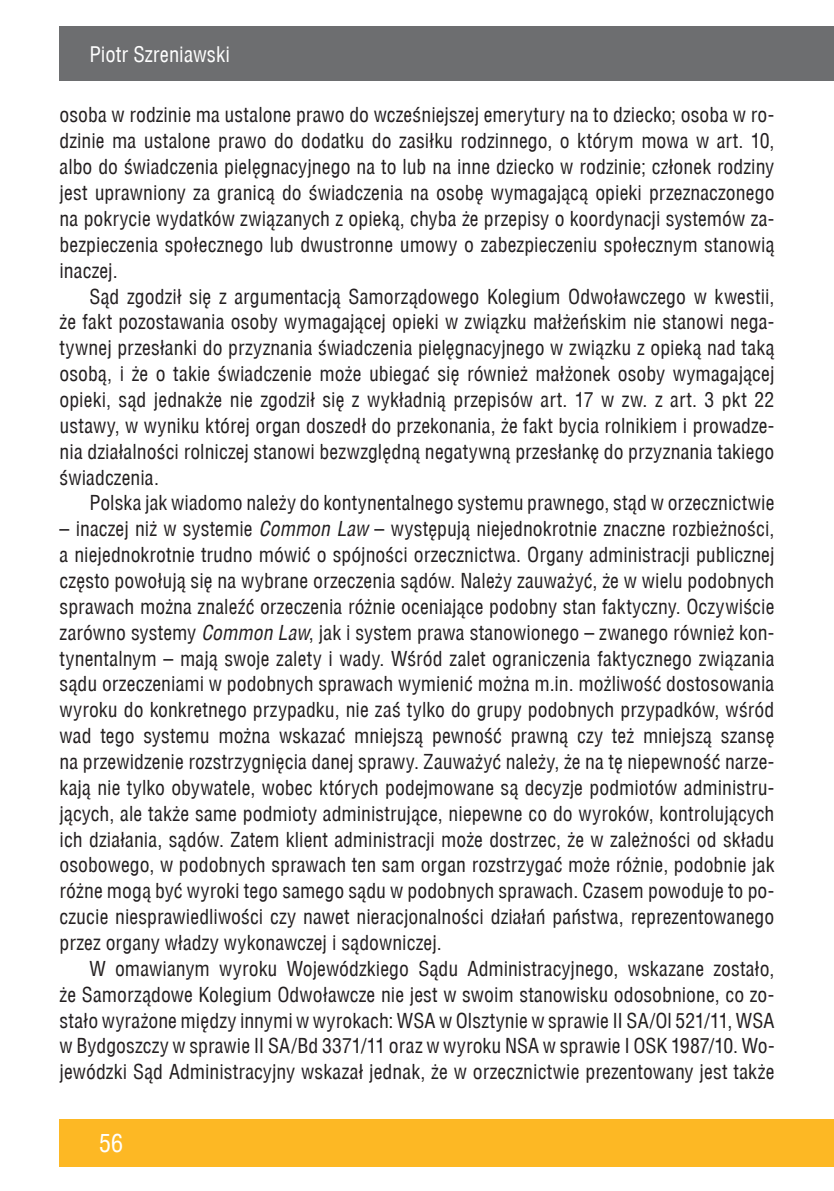
<style>
.page{position:relative;width:834px;height:1191px;background:#fff}
.page>*{position:absolute;margin:0;border:0;box-sizing:border-box;transform-origin:0 0}
.t1{font:24.5px "Switzerland Condensed";color:#fff}
.t2{font:21px "Switzerland Condensed";color:#fff}
.t3{font:20.12px/25.9px "Switzerland Condensed";letter-spacing:.005em;color:#231f20;text-align:justify}
.s1{font-style:italic}
</style>
<div class="page">
<div style="left:60px;top:1119px;width:773px;height:47px;background:#fdb824"></div>
<div style="left:60px;top:26px;width:773px;height:55px;background:#6d6e70"></div>
<p class="t2" style="left:89px;top:42px;width:142px">Piotr Szreniawski</p>
<p class="t3" style="left:60px;top:102px;width:716px">osoba w rodzinie ma ustalone prawo do wcześniejszej emerytury na to dziecko; osoba w ro&shy;dzinie ma ustalone prawo do dodatku do zasiłku rodzinnego, o którym mowa w art. 10, albo do świadczenia pielęgnacyjnego na to lub na inne dziecko w rodzinie; członek rodziny jest uprawniony za granicą do świadczenia na osobę wymagającą opieki przeznaczonego na pokrycie wydatków związanych z opieką, chyba że przepisy o koordynacji systemów za&shy;bezpieczenia społecznego lub dwustronne umowy o zabezpieczeniu społecznym stanowią inaczej.</p>
<p class="t3" style="left:60px;top:283px;width:716px;text-indent:30px">Sąd zgodził się z argumentacją Samorządowego Kolegium Odwoławczego w kwestii, że fakt pozostawania osoby wymagającej opieki w związku małżeńskim nie stanowi nega&shy;tywnej przesłanki do przyznania świadczenia pielęgnacyjnego w związku z opieką nad taką osobą, i że o takie świadczenie może ubiegać się również małżonek osoby wymagającej opieki, sąd jednakże nie zgodził się z wykładnią przepisów art. 17 w zw. z art. 3 pkt 22 ustawy, w wyniku której organ doszedł do przekonania, że fakt bycia rolnikiem i prowadze&shy;nia działalności rolniczej stanowi bezwzględną negatywną przesłankę do przyznania takiego świadczenia.</p>
<p class="t3" style="left:89px;top:490px;width:686px">Polska jak wiadomo należy do kontynentalnego systemu prawnego, stąd w orzecznictwie</p>
<p class="t3" style="left:60px;top:516px;width:716px">– inaczej niż w systemie <span class="s1">Common Law</span> – występują niejednokrotnie znaczne rozbieżności, a niejednokrotnie trudno mówić o spójności orzecznictwa. Organy administracji publicznej często powołują się na wybrane orzeczenia sądów. Należy zauważyć, że w wielu podobnych sprawach można znaleźć orzeczenia różnie oceniające podobny stan faktyczny. Oczywiście zarówno systemy <span class="s1">Common Law</span>, jak i system prawa stanowionego – zwanego również kon&shy;tynentalnym – mają swoje zalety i wady. Wśród zalet ograniczenia faktycznego związania sądu orzeczeniami w podobnych sprawach wymienić można m.in. możliwość dostosowania wyroku do konkretnego przypadku, nie zaś tylko do grupy podobnych przypadków, wśród wad tego systemu można wskazać mniejszą pewność prawną czy też mniejszą szansę na przewidzenie rozstrzygnięcia danej sprawy. Zauważyć należy, że na tę niepewność narze&shy;kają nie tylko obywatele, wobec których podejmowane są decyzje podmiotów administru&shy;jących, ale także same podmioty administrujące, niepewne co do wyroków, kontrolujących ich działania, sądów. Zatem klient administracji może dostrzec, że w zależności od składu osobowego, w podobnych sprawach ten sam organ rozstrzygać może różnie, podobnie jak różne mogą być wyroki tego samego sądu w podobnych sprawach. Czasem powoduje to po&shy;czucie niesprawiedliwości czy nawet nieracjonalności działań państwa, reprezentowanego przez organy władzy wykonawczej i sądowniczej.</p>
<p class="t3" style="left:60px;top:955px;width:716px;text-indent:30px">W omawianym wyroku Wojewódzkiego Sądu Administracyjnego, wskazane zostało, że Samorządowe Kolegium Odwoławcze nie jest w swoim stanowisku odosobnione, co zo&shy;stało wyrażone między innymi w wyrokach: WSA w Olsztynie w sprawie II SA/Ol 521/11, WSA w Bydgoszczy w sprawie II SA/Bd 3371/11 oraz w wyroku NSA w sprawie I OSK 1987/10. Wo&shy;jewódzki Sąd Administracyjny wskazał jednak, że w orzecznictwie prezentowany jest także</p>
<p class="t1" style="left:99px;top:1129px;width:26px">56</p>
</div>
